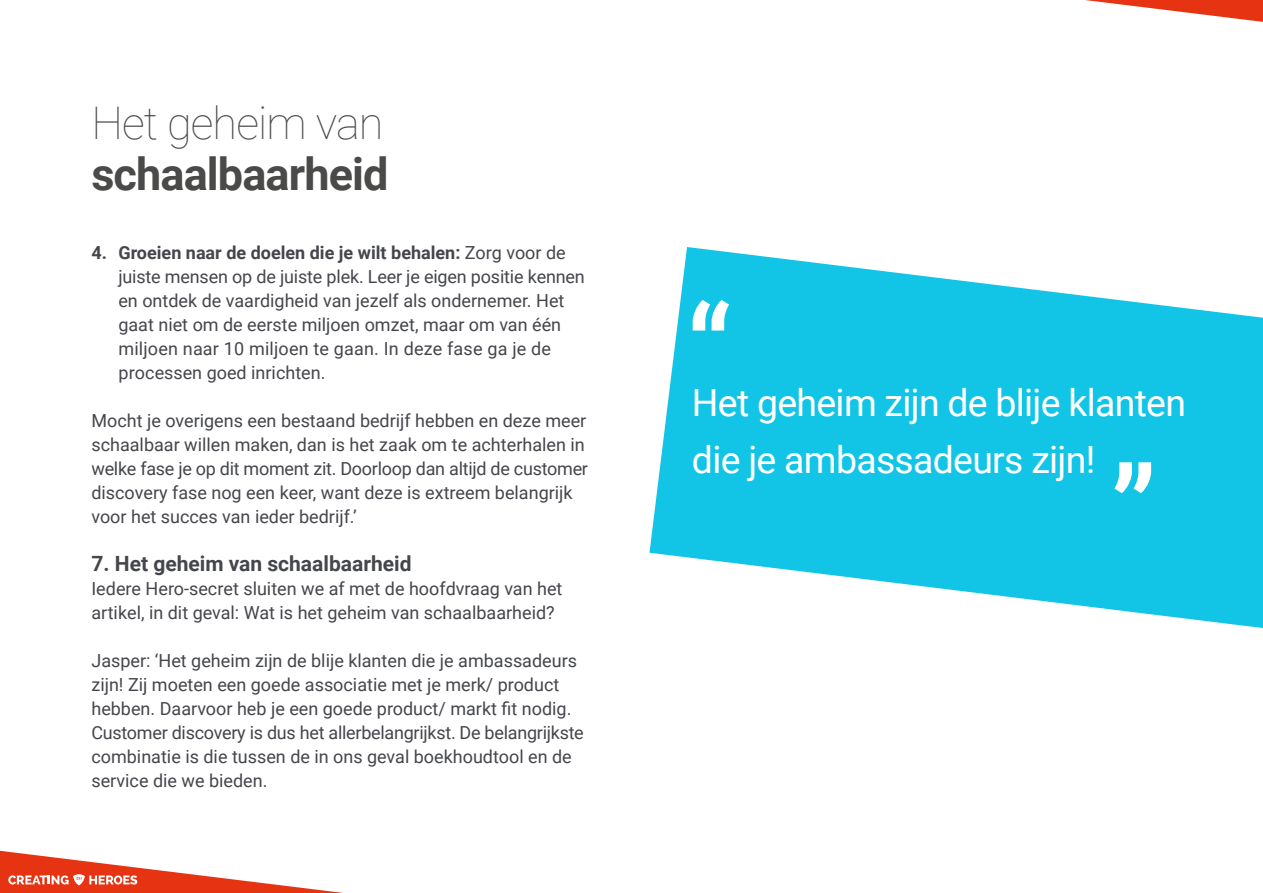
<style>
.page{position:relative;width:1263px;height:893px;background:#fff}
.page>*{position:absolute;margin:0;border:0;box-sizing:border-box;transform-origin:0 0}
.t1{font:700 120px "Roboto";color:#fff;scale:.94 1}
.t2{font:700 45px "Roboto";letter-spacing:-.02em;color:#4a4a49}
.t3{font:100 45px "Roboto";letter-spacing:-.02em;color:#4a4a49}
.t4{font:37.5px/57px "Roboto";letter-spacing:-.02em;color:#fff}
.t5{font:700 21px "Roboto";color:#44464c}
.t6{font:18px/24px "Roboto";color:#44464c}
.s1{font-weight:700}
</style>
<div class="page">
<svg style="left:1085px;top:0;width:178px;height:22px"></svg>
<svg style="left:0;top:850px;width:343px;height:43px"></svg>
<svg style="left:649px;top:247px;width:614px;height:381px;fill:#12c5e6"></svg>
<h2 class="t3" style="left:91px;top:91px;width:294px">Het geheim van</h2>
<h2 class="t2" style="left:91px;top:142px;width:299px">schaalbaarheid</h2>
<p class="t6" style="left:118px;top:240px;width:468px;text-indent:-27px"><span class="s1">4. Groeien naar de doelen die je wilt behalen:</span> Zorg voor de juiste mensen op de juiste plek. Leer je eigen positie kennen en ontdek de vaardigheid van jezelf als ondernemer. Het gaat niet om de eerste miljoen omzet, maar om van één miljoen naar 10 miljoen te gaan. In deze fase ga je de processen goed inrichten.</p>
<p class="t6" style="left:91px;top:408px;width:498px">Mocht je overigens een bestaand bedrijf hebben en deze meer schaalbaar willen maken, dan is het zaak om te achterhalen in welke fase je op dit moment zit. Doorloop dan altijd de customer discovery fase nog een keer, want deze is extreem belangrijk voor het succes van ieder bedrijf.’</p>
<p class="t5" style="left:91px;top:549px;width:322px">7. Het geheim van schaalbaarheid</p>
<p class="t6" style="left:91px;top:576px;width:473px">Iedere Hero-secret sluiten we af met de hoofdvraag van het artikel, in dit geval: Wat is het geheim van schaalbaarheid?</p>
<p class="t6" style="left:91px;top:648px;width:494px">Jasper: ‘Het geheim zijn de blije klanten die je ambassadeurs zijn! Zij moeten een goede associatie met je merk/ product hebben. Daarvoor heb je een goede product/ markt fit nodig.<br>Customer discovery is dus het allerbelangrijkst. De belangrijkste combinatie is die tussen de in ons geval boekhoudtool en de service die we bieden.</p>
<h1 class="t1" style="left:686px;top:265px;width:50px">“</h1>
<h3 class="t4" style="left:692px;top:373px;width:496px">Het geheim zijn de blije klanten die je ambassadeurs zijn!</h3>
<h1 class="t1" style="left:1110px;top:426px;width:51px">”</h1>
</div>
